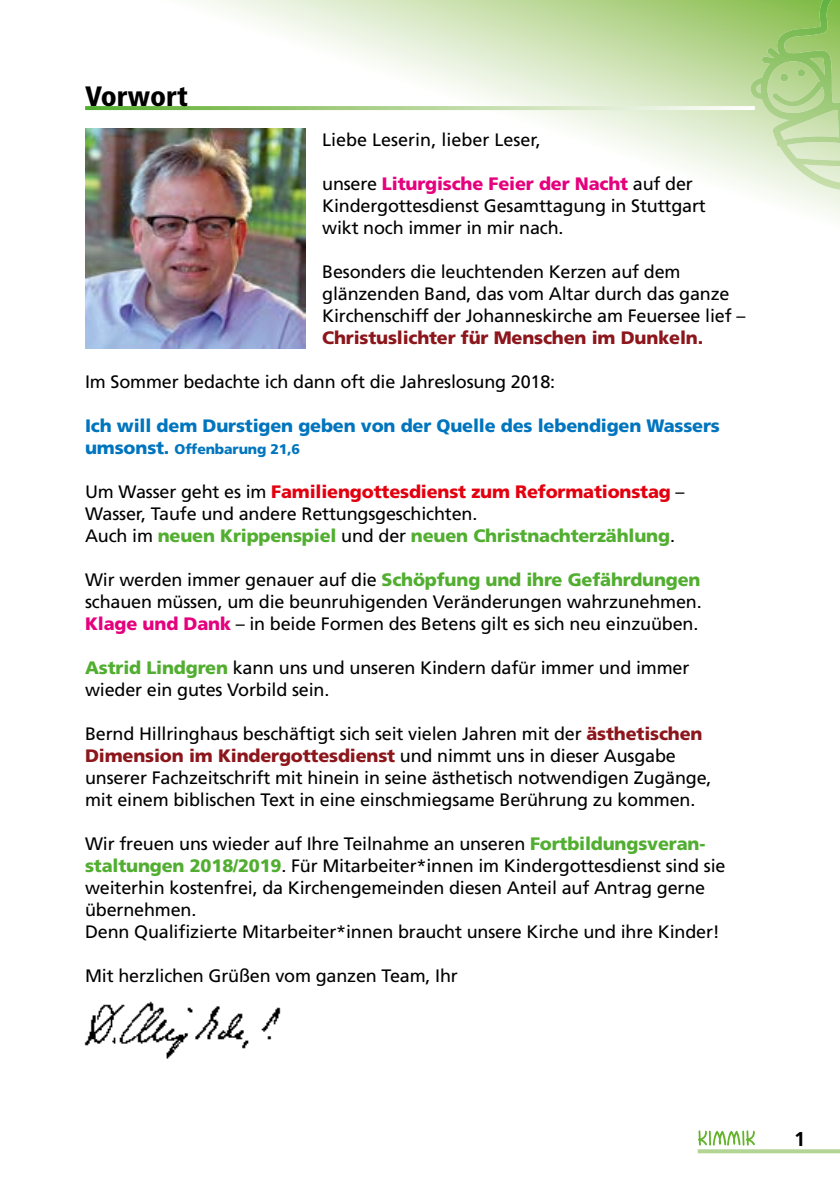
<style>
.page{position:relative;width:840px;height:1191px;background:#fff}
.page>*{position:absolute;margin:0;border:0;box-sizing:border-box;transform-origin:0 0}
.t1{font:900 condensed 28px "Frutiger";color:#000}
.t2{font:700 20px "Frutiger";color:#000}
.t3{font:18px/22px "Frutiger";letter-spacing:-.01em;color:#000}
.t4{font:900 18px "Frutiger";letter-spacing:-.01em;color:#0075be}
.t5{font:900 18px "Frutiger";letter-spacing:-.01em;color:#8c161b}
.t6{font:900 14px "Frutiger";letter-spacing:-.01em;color:#0075be}
.s1{font-weight:900;color:#e5007d}
.s2{font-size:18px}
.s3{font-weight:900;color:#e3000f}
.s4{font-weight:900;color:#51ae30}
.s5{font-weight:900;color:#8c161b}
</style>
<div class="page">
<svg style="left:85px;top:0;width:754px;height:274px"></svg>
<svg style="left:750px;top:0;width:89px;height:191px;background:#b5d695"></svg>
<svg style="left:698px;top:1130px;width:56px;height:15px"></svg>
<svg style="left:697px;top:1149px;width:142px;height:4px"></svg>
<svg style="left:85px;top:106px;width:669px;height:4px;background:#b2d699"></svg>
<img style="left:84px;top:1001px;width:197px;height:58px">
<img style="left:85px;top:128px;width:220px;height:220px">
<h1 class="t1" style="left:85px;top:79px;width:104px">Vorwort</h1>
<p class="t3" style="left:322px;top:129px;width:220px">Liebe Leserin, lieber Leser,</p>
<p class="t3" style="left:322px;top:173px;width:385px">unsere <span class="s1">Liturgische Feier der Nacht</span> auf der<br>Kindergottesdienst Gesamttagung in Stuttgart wikt noch immer in mir nach.</p>
<p class="t3" style="left:322px;top:261px;width:424px">Besonders die leuchtenden Kerzen auf dem glänzenden Band, das vom Altar durch das ganze<br>Kirchenschiff der Johanneskirche am Feuersee lief –</p>
<p class="t5" style="left:322px;top:327px;width:382px">Christuslichter für Menschen im Dunkeln.</p>
<p class="t3" style="left:85px;top:371px;width:471px">Im Sommer bedachte ich dann oft die Jahreslosung 2018:</p>
<p class="t4" style="left:85px;top:415px;width:636px">Ich will dem Durstigen geben von der Quelle des lebendigen Wassers</p>
<p class="t6" style="left:85px;top:441px;width:216px"><span class="s2">umsonst.</span> Offenbarung 21,6</p>
<p class="t3" style="left:85px;top:481px;width:600px">Um Wasser geht es im <span class="s3">Familiengottesdienst zum Reformationstag</span> –<br>Wasser, Taufe und andere Rettungsgeschichten.<br>Auch im <span class="s4">neuen Krippenspiel</span> und der <span class="s4">neuen Christnachterzählung</span>.</p>
<p class="t3" style="left:85px;top:569px;width:617px;text-align:justify">Wir werden immer genauer auf die <span class="s4">Schöpfung und ihre Gefährdungen </span>schauen müssen, um die beunruhigenden Veränderungen wahrzunehmen.<br><span class="s1">Klage und Dank</span> – in beide Formen des Betens gilt es sich neu einzuüben.</p>
<p class="t3" style="left:85px;top:657px;width:605px"><span class="s4">Astrid Lindgren</span> kann uns und unseren Kindern dafür immer und immer wieder ein gutes Vorbild sein.</p>
<p class="t3" style="left:85px;top:723px;width:627px">Bernd Hillringhaus beschäftigt sich seit vielen Jahren mit der <span class="s5">ästhetischen Dimension im Kindergottesdienst</span> und nimmt uns in dieser Ausgabe unserer Fachzeitschrift mit hinein in seine ästhetisch notwendigen Zugänge, mit einem biblischen Text in eine einschmiegsame Berührung zu kommen.</p>
<p class="t3" style="left:85px;top:833px;width:641px">Wir freuen uns wieder auf Ihre Teilnahme an unseren <span class="s4">Fortbildungsveran&shy;staltungen 2018/2019</span>. Für Mitarbeiter*innen im Kindergottesdienst sind sie weiterhin kostenfrei, da Kirchengemeinden diesen Anteil auf Antrag gerne übernehmen.<br>Denn Qualifizierte Mitarbeiter*innen braucht unsere Kirche und ihre Kinder!</p>
<p class="t3" style="left:85px;top:965px;width:374px">Mit herzlichen Grüßen vom ganzen Team, Ihr</p>
<p class="t2" style="left:793px;top:1127px;width:13px">1</p>
</div>
